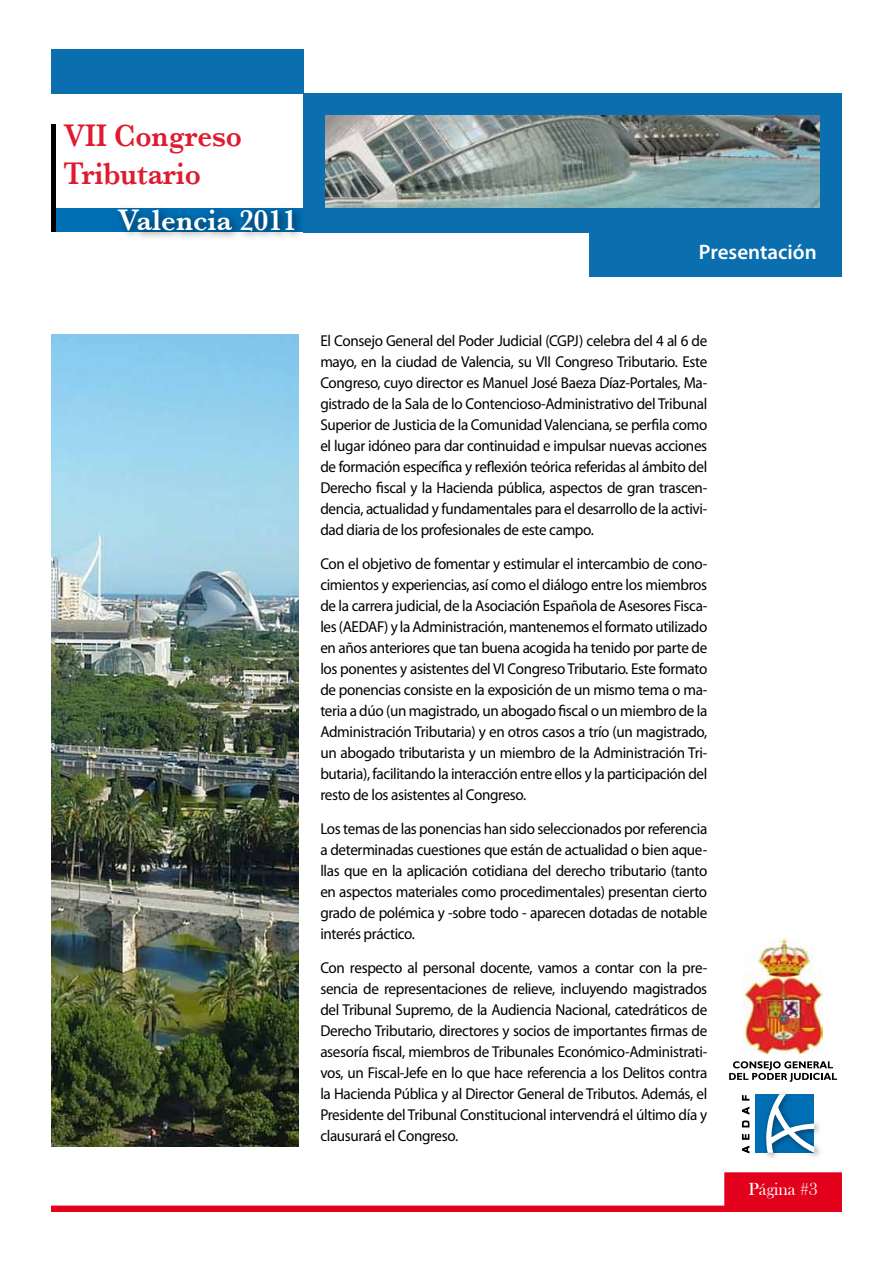
<style>
.page{position:relative;width:893px;height:1263px;background:#fff}
.page>*{position:absolute;margin:0;border:0;box-sizing:border-box;transform-origin:0 0}
.t1{font:600 31.95px/38.4px "Baskerville";color:#df1b2f;scale:.9 1}
.t2{font:600 30.45px "Baskerville";color:#fff;scale:.95 1}
.t3{font:600 21px "Myriad Pro";color:#fff}
.t4{font:18px "Bask Old Face";color:#fff}
.t5{font:15.75px/21px "Myriad Pro";letter-spacing:-.02em;color:#000;text-align:justify;scale:.96 1}
</style>
<div class="page">
<img style="left:325px;top:115px;width:496px;height:93px">
<div style="left:756px;top:1094px;width:58px;height:59px;background:#006eb3"></div>
<img style="left:764px;top:1092px;width:56px;height:66px">
<svg style="left:766px;top:1094px;width:48px;height:59px"></svg>
<svg style="left:742px;top:1146px;width:7px;height:7px"></svg>
<svg style="left:742px;top:1134px;width:7px;height:5px"></svg>
<svg style="left:742px;top:1121px;width:7px;height:6px"></svg>
<svg style="left:742px;top:1107px;width:7px;height:7px"></svg>
<svg style="left:742px;top:1095px;width:7px;height:5px"></svg>
<img style="left:744px;top:939px;width:78px;height:115px">
<svg style="left:729px;top:1061px;width:108px;height:21px"></svg>
<div style="left:52px;top:209px;width:252px;height:23px;background:#006eb3"></div>
<hr style="left:52px;top:124px;width:4px;height:108px;background:#000">
<img style="left:108px;top:207px;width:203px;height:31px">
<svg style="left:51px;top:1172px;width:791px;height:40px"></svg>
<div style="left:303px;top:94px;width:539px;height:21px;background:#0a6eaf"></div>
<div style="left:303px;top:208px;width:539px;height:24px;background:#0a6eaf"></div>
<div style="left:303px;top:94px;width:22px;height:138px;background:#0a6eaf"></div>
<div style="left:821px;top:94px;width:21px;height:138px;background:#0a6eaf"></div>
<div style="left:590px;top:232px;width:252px;height:44px;background:#0a6eaf"></div>
<div style="left:51px;top:49px;width:252px;height:45px;background:#0a6eaf"></div>
<img style="left:51px;top:334px;width:247px;height:813px">
<h1 class="t1" style="left:63px;top:116px;width:200px">VII Congreso<br>Tributario</h1>
<h2 class="t2" style="left:117px;top:203px;width:191px">Valencia 2011</h2>
<h3 class="t3" style="left:699px;top:240px;width:119px">Presentación</h3>
<p class="t5" style="left:320px;top:331px;width:405px">El Consejo General del Poder Judicial (CGPJ) celebra del 4 al 6 de mayo, en la ciudad de Valencia, su VII Congreso Tributario. Este Congreso, cuyo director es Manuel José Baeza Díaz-Portales, Ma&shy;gistrado de la Sala de lo Contencioso-Administrativo del Tribunal Superior de Justicia de la Comunidad Valenciana, se perfila como el lugar idóneo para dar continuidad e impulsar nuevas acciones de formación específica y reflexión teórica referidas al ámbito del Derecho fiscal y la Hacienda pública, aspectos de gran trascen&shy;dencia, actualidad y fundamentales para el desarrollo de la activi&shy;dad diaria de los profesionales de este campo.</p>
<p class="t5" style="left:320px;top:554px;width:405px">Con el objetivo de fomentar y estimular el intercambio de cono&shy;cimientos y experiencias, así como el diálogo entre los miembros de la carrera judicial, de la Asociación Española de Asesores Fisca&shy;les (AEDAF) y la Administración, mantenemos el formato utilizado en años anteriores que tan buena acogida ha tenido por parte de los ponentes y asistentes del VI Congreso Tributario. Este formato de ponencias consiste en la exposición de un mismo tema o ma&shy;teria a dúo (un magistrado, un abogado fiscal o un miembro de la Administración Tributaria) y en otros casos a trío (un magistrado, un abogado tributarista y un miembro de la Administración Tri&shy;butaria), facilitando la interacción entre ellos y la participación del resto de los asistentes al Congreso.</p>
<p class="t5" style="left:320px;top:818px;width:405px">Los temas de las ponencias han sido seleccionados por referencia a determinadas cuestiones que están de actualidad o bien aque&shy;llas que en la aplicación cotidiana del derecho tributario (tanto en aspectos materiales como procedimentales) presentan cierto grado de polémica y -sobre todo - aparecen dotadas de notable interés práctico.</p>
<p class="t5" style="left:320px;top:957px;width:405px">Con respecto al personal docente, vamos a contar con la pre&shy;sencia de representaciones de relieve, incluyendo magistrados del Tribunal Supremo, de la Audiencia Nacional, catedráticos de Derecho Tributario, directores y socios de importantes firmas de asesoría fiscal, miembros de Tribunales Económico-Administrati&shy;vos, un Fiscal-Jefe en lo que hace referencia a los Delitos contra la Hacienda Pública y al Director General de Tributos. Además, el Presidente del Tribunal Constitucional intervendrá el último día y clausurará el Congreso.</p>
<p class="t4" style="left:749px;top:1179px;width:71px">Página #3</p>
</div>
